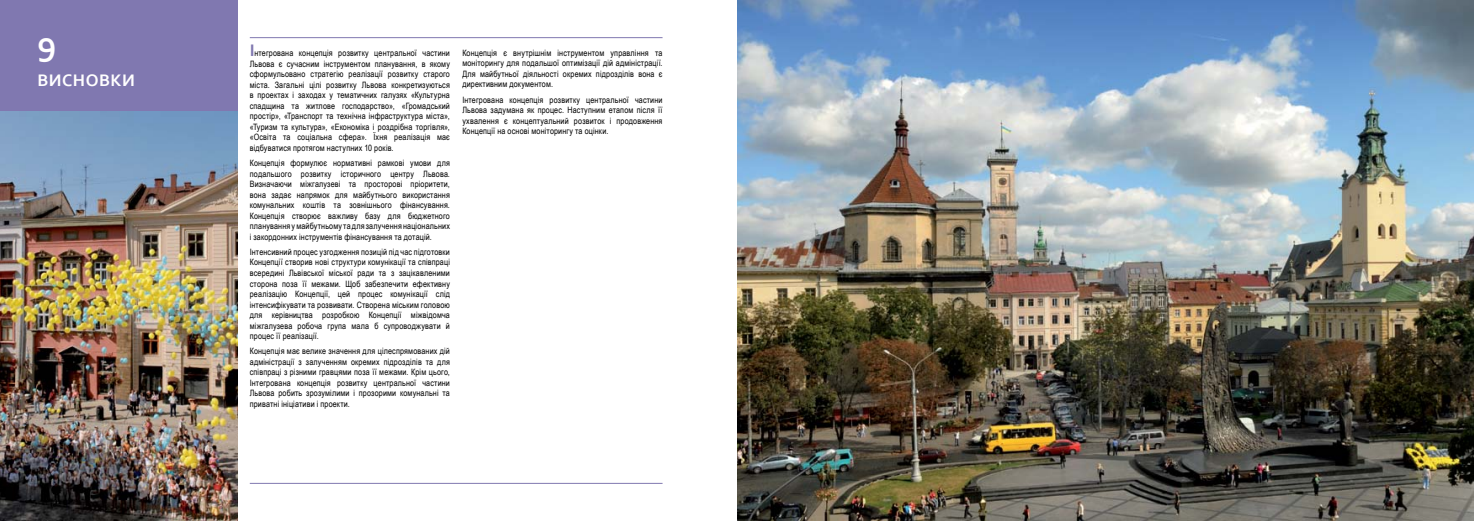
<style>
.page{position:relative;width:1474px;height:521px;background:#fff}
.page>*{position:absolute;margin:0;border:0;box-sizing:border-box;transform-origin:0 0}
.t1{font:700 35px "Corbel";color:#fff}
.t2{font:700 17.5px "Corbel";letter-spacing:.03em;color:#fff}
.t3{font:8.75px/10.5px "Arial Narrow";letter-spacing:.02em;color:#000;text-align:justify}
.s1{font-family:"Corbel";font-weight:700;font-size:17.5px;color:#8078b0}
</style>
<div class="page">
<div style="left:0;top:0;width:237px;height:169px;background:#8078b0"></div>
<img style="left:737px;top:0;width:736px;height:521px">
<img style="left:0;top:112px;width:237px;height:409px">
<hr style="left:250px;top:37px;width:412px;height:1px;background:#8078b0">
<hr style="left:250px;top:483px;width:412px;height:1px;background:#8078b0">
<h1 class="t1" style="left:37px;top:22px;width:21px">9</h1>
<h2 class="t2" style="left:38px;top:70px;width:99px">Висновки</h2>
<p class="t3" style="left:250px;top:47px;width:202px"><span class="s1">І</span> нтегрована концепція розвитку центральної частини Львова є сучасним інструментом планування, в якому сформульовано стратегію реалізації розвитку старого міста. Загальні цілі розвитку Львова конкретизуються в проектах і заходах у тематичних галузях «Культурна спадщина та житлове господарство», «Громадський простір», «Транспорт та технічна інфраструктура міста», «Туризм та культура», «Економіка і роздрібна торгівля», «Освіта та соціальна сфера». Їхня реалізація має відбуватися протягом наступних 10 років.</p>
<p class="t3" style="left:250px;top:157px;width:202px">Концепція формулює нормативні рамкові умови для подальшого розвитку історичного центру Львова.<br>Визначаючи міжгалузеві та просторові пріоритети, вона задає напрямок для майбутнього використання комунальних коштів та зовнішнього фінансування.<br>Концепція створює важливу базу для бюджетного планування у майбутньому та для залучення національних і закордонних інструментів фінансування та дотацій.</p>
<p class="t3" style="left:250px;top:246px;width:202px">Інтенсивний процес узгодження позицій під час підготовки Концепції створив нові структури комунікації та співпраці всередині Львівської міської ради та з зацікавленими сторона поза її межами. Щоб забезпечити ефективну реалізацію Концепції, цей процес комунікації слід інтенсифікувати та розвивати. Створена міським головою для керівництва розробкою Концепції міжвідомча міжгалузева робоча група мала б супроводжувати й процес її реалізації.</p>
<p class="t3" style="left:250px;top:346px;width:202px">Концепція має велике значення для цілеспрямованих дій адміністрації з залученням окремих підрозділів та для співпраці з різними гравцями поза її межами. Крім цього, Інтегрована концепція розвитку центральної частини Львова робить зрозумілими і прозорими комунальні та приватні ініціативи і проекти.</p>
<p class="t3" style="left:462px;top:47px;width:202px">Концепція є внутрішнім інструментом управління та моніторингу для подальшої оптимізації дій адміністрації.<br>Для майбутньої діяльності окремих підрозділів вона є директивним документом.</p>
<p class="t3" style="left:462px;top:94px;width:202px">Інтегрована концепція розвитку центральної частини Львова задумана як процес. Наступним етапом після її ухвалення є концептуальний розвиток і продовження Концепції на основі моніторингу та оцінки.</p>
</div>
